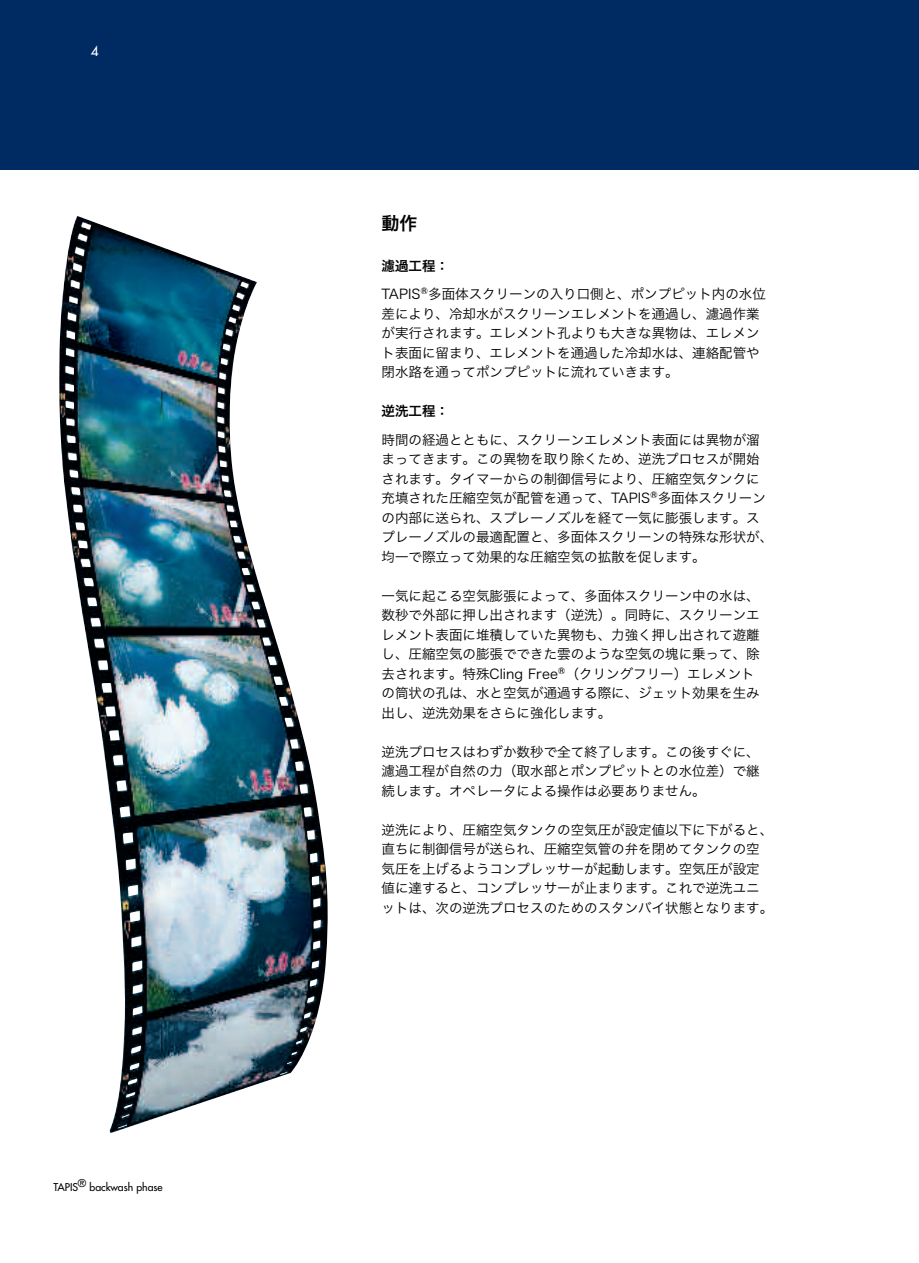
<style>
.page{position:relative;width:919px;height:1263px;background:#fff}
.page>*{position:absolute;margin:0;border:0;box-sizing:border-box;transform-origin:0 0}
.t1{font:18px "Hira Kaku Pro N W6";color:#000}
.t2{font:13.5px/19.5px "Hira Kaku Pro N W3";color:#000}
.t3{font:13.5px "Hira Kaku Pro N W6";color:#000}
.t4{font:13.5px "Futura";color:#fff}
.t5{font:10.5px "Futura";letter-spacing:-.005em;color:#000}
</style>
<div class="page">
<div style="left:0;top:0;width:918px;height:170px;background:#002b62"></div>
<img style="left:59px;top:216px;width:269px;height:917px">
<p class="t4" style="left:91px;top:44px;width:9px">4</p>
<p class="t5" style="left:54px;top:1182px;width:110px">TAPIS® backwash phase</p>
<h1 class="t1" style="left:381px;top:207px;width:37px">動作</h1>
<p class="t3" style="left:381px;top:253px;width:69px">濾過工程：</p>
<p class="t2" style="left:381px;top:283px;width:386px">TAPIS®多面体スクリーンの入り口側と、ポンプピット内の水位差により、冷却水がスクリーンエレメントを通過し、濾過作業が実行されます。エレメント孔よりも大きな異物は、エレメント表面に留まり、エレメントを通過した冷却水は、連絡配管や閉水路を通ってポンプピットに流れていきます。</p>
<p class="t3" style="left:381px;top:399px;width:69px">逆洗工程：</p>
<p class="t2" style="left:381px;top:429px;width:393px">時間の経過とともに、スクリーンエレメント表面には異物が溜まってきます。この異物を取り除くため、逆洗プロセスが開始されます。タイマーからの制御信号により、圧縮空気タンクに充填された圧縮空気が配管を通って、TAPIS®多面体スクリーンの内部に送られ、スプレーノズルを経て一気に膨張します。スプレーノズルの最適配置と、多面体スクリーンの特殊な形状が、均一で際立って効果的な圧縮空気の拡散を促します。</p>
<p class="t2" style="left:381px;top:585px;width:379px">一気に起こる空気膨張によって、多面体スクリーン中の水は、数秒で外部に押し出されます（逆洗）。同時に、スクリーンエレメント表面に堆積していた異物も、力強く押し出されて遊離し、圧縮空気の膨張でできた雲のような空気の塊に乗って、除去されます。特殊Cling Free®（クリングフリー）エレメントの筒状の孔は、水と空気が通過する際に、ジェット効果を生み出し、逆洗効果をさらに強化します。</p>
<p class="t2" style="left:381px;top:741px;width:379px;text-align:justify">逆洗プロセスはわずか数秒で全て終了します。この後すぐに、濾過工程が自然の力（取水部とポンプピットとの水位差）で継続します。オペレータによる操作は必要ありません。</p>
<p class="t2" style="left:381px;top:819px;width:393px">逆洗により、圧縮空気タンクの空気圧が設定値以下に下がると、直ちに制御信号が送られ、圧縮空気管の弁を閉めてタンクの空気圧を上げるようコンプレッサーが起動します。空気圧が設定値に達すると、コンプレッサーが止まります。これで逆洗ユニットは、次の逆洗プロセスのためのスタンバイ状態となります。</p>
</div>
